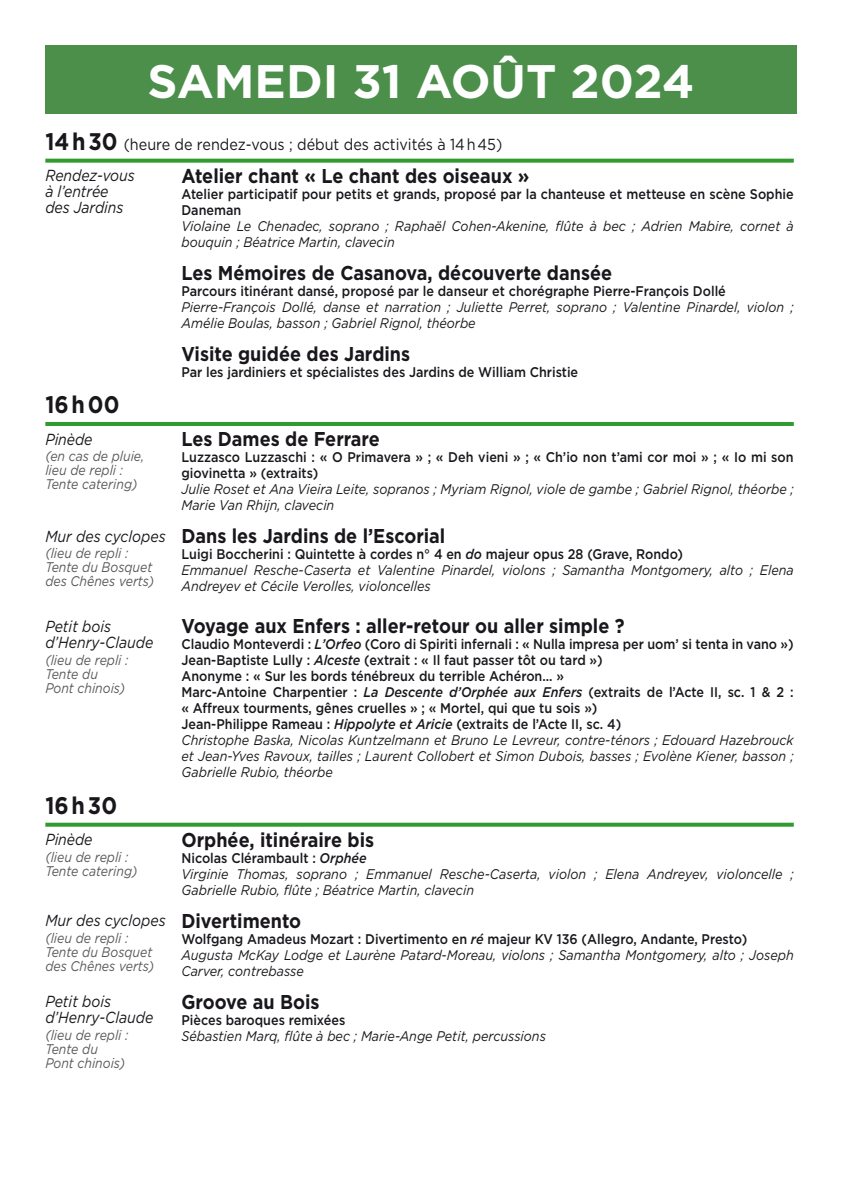
<style>
.page{position:relative;width:842px;height:1191px;background:#fff}
.page>*{position:absolute;margin:0;border:0;box-sizing:border-box;transform-origin:0 0}
.t1{font:700 47px "Gotham";color:#fff}
.heures{font:700 24px "Gotham";color:#1a171c;scale:.9 1}
.t2{font:700 20px "Gotham";color:#1a171c;scale:.9 1}
.lieu{font:italic 16px/16px "Gotham";color:#1a171c;scale:.88 1}
.heures-2{font:16px "Gotham";color:#1a171c;scale:.9 1}
.t3{font:italic 14px/16px "Gotham";color:#1a171c;scale:.9 1}
.t4{font:500 14px/16px "Gotham";color:#1a171c;scale:.9 1}
.lieu-2{font:italic 14px/14px "Gotham";color:#58585a;scale:.88 1}
.s1{font-weight:700;font-size:24px}
.s2{font-style:italic}
</style>
<div class="page">
<svg style="left:45px;top:159px;width:749px;height:4px;background:#42a341"></svg>
<hr style="left:45px;top:422px;width:749px;height:4px;background:#319b30">
<svg style="left:45px;top:822px;width:749px;height:4px;background:#55ac54"></svg>
<div style="left:45px;top:45px;width:752px;height:69px;background:#4b8f4b"></div>
<p class="t1" style="left:147px;top:51px;width:548px">SAMEDI 31 AOÛT 2024</p>
<p class="heures-2" style="left:45px;top:134px;width:509px"><span class="s1">14 h 30</span> (heure de rendez-vous ; début des activités à 14 h 45)</p>
<p class="lieu" style="left:45px;top:167px;width:103px">Rendez-vous</p>
<p class="lieu" style="left:45px;top:183px;width:73px">à l’entrée</p>
<p class="lieu" style="left:45px;top:199px;width:90px">des Jardins</p>
<p class="t2" style="left:181px;top:162px;width:388px">Atelier chant « Le chant des oiseaux »</p>
<p class="t4" style="left:181px;top:185px;width:682px">Atelier participatif pour petits et grands, proposé par la chanteuse et metteuse en scène Sophie<br>Daneman</p>
<p class="t3" style="left:181px;top:218px;width:682px">Violaine Le Chenadec, soprano ; Raphaël Cohen-Akenine, flûte à bec ; Adrien Mabire, cornet à bouquin ; Béatrice Martin, clavecin</p>
<p class="t2" style="left:181px;top:259px;width:480px">Les Mémoires de Casanova, découverte dansée</p>
<p class="t4" style="left:181px;top:282px;width:606px">Parcours itinérant dansé, proposé par le danseur et chorégraphe Pierre-François Dollé</p>
<p class="t3" style="left:181px;top:299px;width:682px">Pierre-François Dollé, danse et narration ; Juliette Perret, soprano ; Valentine Pinardel, violon ;<br>Amélie Boulas, basson ; Gabriel Rignol, théorbe</p>
<p class="t2" style="left:181px;top:340px;width:256px">Visite guidée des Jardins</p>
<p class="t4" style="left:181px;top:363px;width:442px">Par les jardiniers et spécialistes des Jardins de William Christie</p>
<p class="heures" style="left:45px;top:388px;width:84px">16 h 00</p>
<p class="lieu" style="left:45px;top:431px;width:55px">Pinède</p>
<p class="lieu-2" style="left:45px;top:449px;width:114px">(en cas de pluie, lieu de repli :<br>Tente catering)</p>
<p class="lieu" style="left:45px;top:528px;width:138px">Mur des cyclopes</p>
<p class="lieu-2" style="left:45px;top:546px;width:125px">(lieu de repli :<br>Tente du Bosquet des Chênes verts)</p>
<p class="lieu" style="left:45px;top:618px;width:124px">Petit bois d’Henry-Claude</p>
<p class="lieu-2" style="left:45px;top:653px;width:96px">(lieu de repli :</p>
<p class="lieu-2" style="left:45px;top:667px;width:61px">Tente du</p>
<p class="lieu-2" style="left:45px;top:681px;width:92px">Pont chinois)</p>
<p class="heures" style="left:45px;top:789px;width:81px">16 h 30</p>
<p class="lieu" style="left:45px;top:831px;width:55px">Pinède</p>
<p class="lieu-2" style="left:45px;top:850px;width:106px">(lieu de repli :<br>Tente catering)</p>
<p class="lieu" style="left:45px;top:912px;width:138px">Mur des cyclopes</p>
<p class="lieu-2" style="left:45px;top:931px;width:96px">(lieu de repli :</p>
<p class="lieu-2" style="left:45px;top:945px;width:123px">Tente du Bosquet</p>
<p class="lieu-2" style="left:45px;top:959px;width:125px">des Chênes verts)</p>
<p class="lieu" style="left:45px;top:993px;width:124px">Petit bois d’Henry-Claude</p>
<p class="lieu-2" style="left:45px;top:1028px;width:96px">(lieu de repli :</p>
<p class="lieu-2" style="left:45px;top:1042px;width:61px">Tente du</p>
<p class="lieu-2" style="left:45px;top:1056px;width:92px">Pont chinois)</p>
<p class="t2" style="left:181px;top:425px;width:222px">Les Dames de Ferrare</p>
<p class="t4" style="left:181px;top:449px;width:682px">Luzzasco Luzzaschi : « O Primavera » ; « Deh vieni » ; « Ch’io non t’ami cor moi » ; « Io mi son giovinetta » (extraits)</p>
<p class="t3" style="left:181px;top:481px;width:682px">Julie Roset et Ana Vieira Leite, sopranos ; Myriam Rignol, viole de gambe ; Gabriel Rignol, théorbe ;<br>Marie Van Rhijn, clavecin</p>
<p class="t2" style="left:181px;top:523px;width:295px">Dans les Jardins de l’Escorial</p>
<p class="t4" style="left:181px;top:546px;width:559px">Luigi Boccherini : Quintette à cordes n° 4 en <span class="s2">do</span> majeur opus 28 (Grave, Rondo)</p>
<p class="t3" style="left:181px;top:562px;width:682px">Emmanuel Resche-Caserta et Valentine Pinardel, violons ; Samantha Montgomery, alto ; Elena<br>Andreyev et Cécile Verolles, violoncelles</p>
<p class="t2" style="left:181px;top:613px;width:494px">Voyage aux Enfers : aller-retour ou aller simple ?</p>
<p class="t4" style="left:181px;top:636px;width:682px">Claudio Monteverdi : <span class="s2">L’Orfeo</span> (Coro di Spiriti infernali : « Nulla impresa per uom’ si tenta in vano »)</p>
<p class="t4" style="left:181px;top:652px;width:470px">Jean-Baptiste Lully : <span class="s2">Alceste</span> (extrait : « Il faut passer tôt ou tard »)</p>
<p class="t4" style="left:181px;top:668px;width:427px">Anonyme : « Sur les bords ténébreux du terrible Achéron... »</p>
<p class="t4" style="left:181px;top:684px;width:682px">Marc-Antoine Charpentier : <span class="s2">La Descente d’Orphée aux Enfers</span> (extraits de l’Acte II, sc. 1 &amp; 2 : « Affreux tourments, gênes cruelles » ; « Mortel, qui que tu sois »)</p>
<p class="t4" style="left:181px;top:716px;width:490px">Jean-Philippe Rameau : <span class="s2">Hippolyte et Aricie</span> (extraits de l’Acte II, sc. 4)</p>
<p class="t3" style="left:181px;top:732px;width:682px;text-align:justify">Christophe Baska, Nicolas Kuntzelmann et Bruno Le Levreur, contre-ténors ; Edouard Hazebrouck et Jean-Yves Ravoux, tailles ; Laurent Collobert et Simon Dubois, basses ; Evolène Kiener, basson ; Gabrielle Rubio, théorbe</p>
<p class="t2" style="left:181px;top:826px;width:216px">Orphée, itinéraire bis</p>
<p class="t4" style="left:181px;top:849px;width:207px">Nicolas Clérambault : <span class="s2">Orphée</span></p>
<p class="t3" style="left:181px;top:865px;width:682px">Virginie Thomas, soprano ; Emmanuel Resche-Caserta, violon ; Elena Andreyev, violoncelle ;<br>Gabrielle Rubio, flûte ; Béatrice Martin, clavecin</p>
<p class="t2" style="left:181px;top:907px;width:135px">Divertimento</p>
<p class="t4" style="left:181px;top:930px;width:630px">Wolfgang Amadeus Mozart : Divertimento en <span class="s2">ré</span> majeur KV 136 (Allegro, Andante, Presto)</p>
<p class="t3" style="left:181px;top:946px;width:682px">Augusta McKay Lodge et Laurène Patard-Moreau, violons ; Samantha Montgomery, alto ; Joseph<br>Carver, contrebasse</p>
<p class="t2" style="left:181px;top:988px;width:155px">Groove au Bois</p>
<p class="t4" style="left:181px;top:1011px;width:184px">Pièces baroques remixées</p>
<p class="t3" style="left:181px;top:1027px;width:406px">Sébastien Marq, flûte à bec ; Marie-Ange Petit, percussions</p>
</div>
